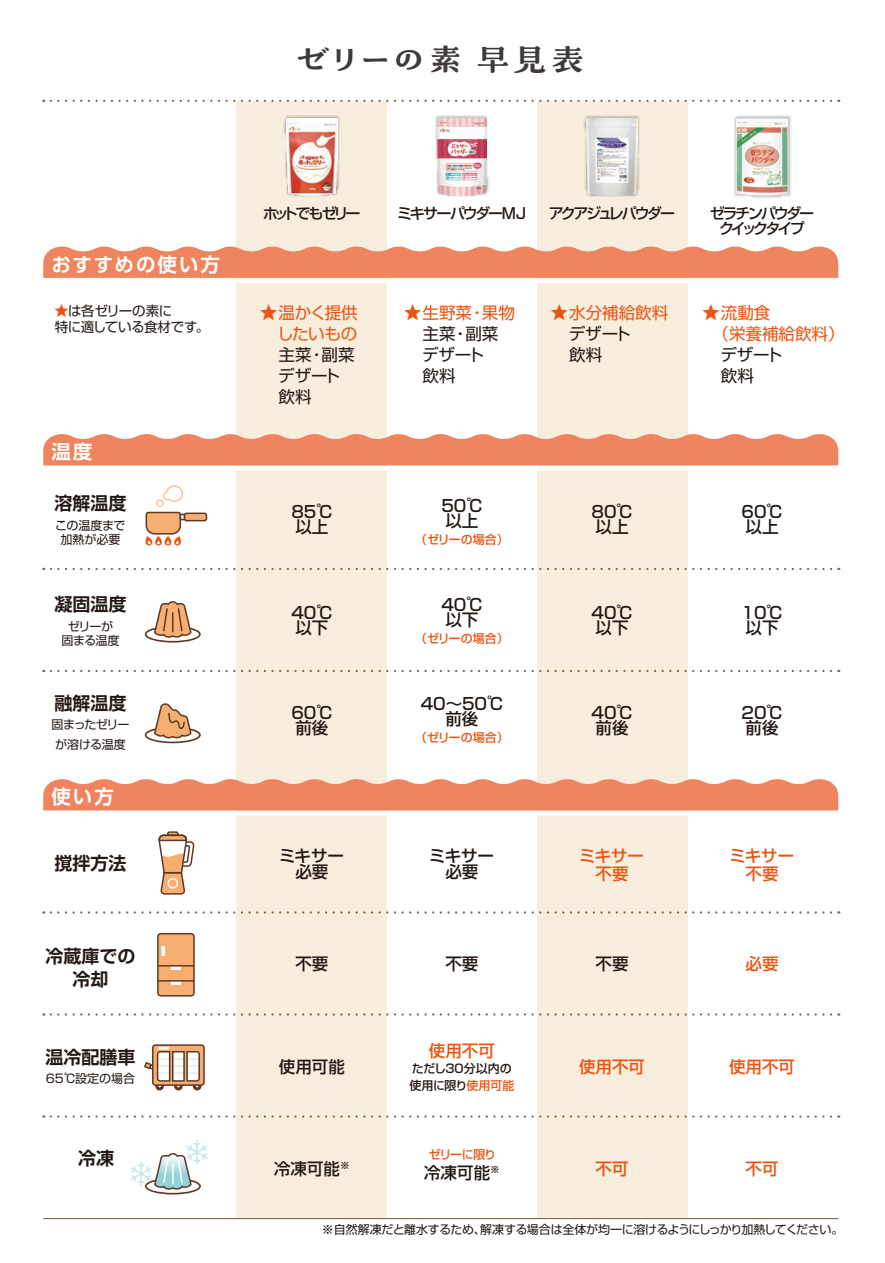
<style>
.page{position:relative;width:885px;height:1263px;background:#fff}
.page>*{position:absolute;margin:0;border:0;box-sizing:border-box;transform-origin:0 0}
.t1{font:37.5px "P Chisaki Min 2 B";letter-spacing:-.065em;color:#3e3a39}
.t2{font:700 19.5px "PUD Shin Go Pr 6 N De";letter-spacing:.1em;color:#fff}
.t3{font:700 18px/22.5px "P Shin Go Pr 6 N De";color:#221815;text-align:center}
.t4{font:500 16.5px/15px "P Shin Go Pr 6 N";color:#221815}
.t5{font:16.5px/21px "P Shin Go Pr 6 N";letter-spacing:-.005em;color:#221815}
.t6{font:500 16.5px/18px "P Shin Go Pr 6 N";color:#ea5514;text-align:center}
.t7{font:16.5px/21px "P Shin Go Pr 6 N";color:#ea5514}
.t8{font:16.5px/21px "P Shin Go Pr 6 N";letter-spacing:-.02em;color:#ea5514;text-align:right}
.t9{font:500 15px/15px "P Shin Go Pr 6 N";letter-spacing:-.155em;color:#221815;text-align:center}
.t10{font:500 15px "P Shin Go Pr 6 N";letter-spacing:-.105em;color:#221815}
.t11{font:500 15px "P Shin Go Pr 6 N";letter-spacing:-.195em;color:#221815}
.t12{font:13.5px/16.2px "P Shin Go Pr 6 N";letter-spacing:-.035em;color:#221815}
.t13{font:12px/14.4px "P Shin Go Pr 6 N";letter-spacing:-.03em;color:#221815;text-align:center}
.t14{font:500 12px "P Shin Go Pr 6 N";letter-spacing:-.035em;color:#ea5514}
.t15{font:500 12px/16.5px "P Shin Go Pr 6 N";color:#221815}
.t16{font:12px/14.4px "P Shin Go Pr 6 N";letter-spacing:-.01em;color:#221815;text-align:center}
.s1{color:#ea5514}
</style>
<div class="page">
<div style="left:237px;top:101px;width:150px;height:1117px;background:#f8eedd"></div>
<div style="left:537px;top:101px;width:150px;height:1117px;background:#f8eedd"></div>
<svg style="left:43px;top:779px;width:795px;height:31px;background:#f08e6b"></svg>
<svg style="left:43px;top:434px;width:795px;height:31px;background:#f08e6a"></svg>
<svg style="left:145px;top:511px;width:40px;height:35px"></svg>
<div style="left:184px;top:513px;width:22px;height:8px;background:#f6af70;border-radius:2px"></div>
<div style="left:184px;top:512px;width:23px;height:9px;border:2px solid #5d3825;border-radius:2px"></div>
<svg style="left:162px;top:485px;width:21px;height:17px"></svg>
<div style="left:156px;top:499px;width:8px;height:8px;border:2px solid #f8c59f;border-radius:50%"></div>
<svg style="left:146px;top:627px;width:54px;height:15px"></svg>
<div style="left:145px;top:626px;width:56px;height:16px;border:2px solid #5d3825;border-radius:50%"></div>
<svg style="left:153px;top:601px;width:39px;height:37px"></svg>
<svg style="left:146px;top:727px;width:54px;height:15px"></svg>
<div style="left:145px;top:727px;width:56px;height:16px;border:2px solid #5d3825;border-radius:50%"></div>
<svg style="left:153px;top:703px;width:39px;height:35px"></svg>
<svg style="left:158px;top:831px;width:37px;height:64px"></svg>
<div style="left:168px;top:879px;width:9px;height:9px;background:#f6af70;border-radius:50%"></div>
<div style="left:167px;top:878px;width:11px;height:10px;border:2px solid #fff;border-radius:50%"></div>
<div style="left:155px;top:1082px;width:9px;height:8px;border:3px solid #5d3825;border-radius:50%"></div>
<div style="left:193px;top:1082px;width:8px;height:8px;border:3px solid #5d3825;border-radius:50%"></div>
<div style="left:174px;top:1082px;width:9px;height:8px;border:3px solid #5d3825;border-radius:50%"></div>
<svg style="left:144px;top:1044px;width:61px;height:42px"></svg>
<div style="left:145px;top:1178px;width:56px;height:16px;border:2px solid #5d3825;border-radius:50%"></div>
<svg style="left:130px;top:1140px;width:78px;height:50px"></svg>
<hr style="left:43px;top:1218px;width:795px;height:1px;background:#7a6a56">
<div style="left:43px;top:811px;width:795px;height:5px;background:#fff"></div>
<img style="left:435px;top:116px;width:54px;height:81px">
<img style="left:437px;top:118px;width:49px;height:78px">
<img style="left:283px;top:116px;width:57px;height:81px">
<img style="left:287px;top:118px;width:50px;height:78px">
<svg style="left:51px;top:670px;width:788px;height:2px"></svg>
<svg style="left:51px;top:568px;width:788px;height:2px"></svg>
<svg style="left:51px;top:1115px;width:788px;height:3px"></svg>
<svg style="left:51px;top:1013px;width:788px;height:3px"></svg>
<svg style="left:51px;top:911px;width:788px;height:3px"></svg>
<div style="left:158px;top:934px;width:36px;height:62px;background:#f6af70;border-radius:3px"></div>
<div style="left:157px;top:933px;width:38px;height:63px;border:2px solid #5d3825;border-radius:3px"></div>
<svg style="left:171px;top:966px;width:10px;height:4px"></svg>
<svg style="left:171px;top:981px;width:10px;height:4px"></svg>
<hr style="left:158px;top:965px;width:36px;height:1px;background:#5d3825">
<hr style="left:158px;top:980px;width:36px;height:1px;background:#5d3825">
<svg style="left:161px;top:946px;width:4px;height:10px"></svg>
<div style="left:43px;top:466px;width:795px;height:5px;background:#fff"></div>
<img style="left:583px;top:116px;width:57px;height:81px">
<img style="left:587px;top:118px;width:50px;height:78px">
<img style="left:734px;top:116px;width:57px;height:82px">
<img style="left:735px;top:118px;width:53px;height:78px">
<svg style="left:43px;top:247px;width:795px;height:31px;background:#ef8c68"></svg>
<hr style="left:43px;top:279px;width:795px;height:4px;background:#fff">
<svg style="left:51px;top:100px;width:788px;height:2px"></svg>
<h1 class="t1" style="left:294px;top:40px;width:293px">ゼリーの素 早見表</h1>
<p class="t2" style="left:51px;top:254px;width:170px">おすすめの使い方</p>
<p class="t12" style="left:55px;top:302px;width:156px"><span class="s1">★</span>は各ゼリーの素に<br>特に適している食材です。</p>
<p class="t2" style="left:51px;top:441px;width:42px">温度</p>
<p class="t3" style="left:55px;top:492px;width:73px">溶解温度</p>
<p class="t16" style="left:55px;top:517px;width:72px">この温度まで加熱が必要</p>
<p class="t3" style="left:55px;top:592px;width:73px">凝固温度</p>
<p class="t13" style="left:62px;top:618px;width:60px">ゼリーが固まる温度</p>
<p class="t3" style="left:55px;top:691px;width:73px">融解温度</p>
<p class="t13" style="left:52px;top:714px;width:79px;line-height:19.5px">固まったゼリーが溶ける温度</p>
<p class="t2" style="left:51px;top:786px;width:64px">使い方</p>
<p class="t11" style="left:263px;top:201px;width:99px">ホットでもゼリー</p>
<p class="t10" style="left:397px;top:201px;width:130px">ミキサーパウダーMJ</p>
<p class="t8" style="left:260px;top:301px;width:99px">★温かく提供したいもの</p>
<p class="t5" style="left:278px;top:343px;width:78px">主菜・副菜デザート飲料</p>
<p class="t4" style="left:291px;top:503px;width:43px">85℃以上</p>
<p class="t4" style="left:291px;top:604px;width:43px">40℃以下</p>
<p class="t4" style="left:291px;top:704px;width:43px">60℃前後</p>
<p class="t7" style="left:404px;top:301px;width:112px">★生野菜・果物</p>
<p class="t5" style="left:422px;top:322px;width:78px">主菜・副菜デザート飲料</p>
<p class="t4" style="left:441px;top:497px;width:43px">50℃以上</p>
<p class="t14" style="left:415px;top:529px;width:95px">（ゼリーの場合）</p>
<p class="t4" style="left:441px;top:596px;width:43px">40℃以下</p>
<p class="t14" style="left:415px;top:628px;width:95px">（ゼリーの場合）</p>
<p class="t4" style="left:421px;top:695px;width:85px;text-align:center">40～50℃前後</p>
<p class="t14" style="left:415px;top:727px;width:95px">（ゼリーの場合）</p>
<p class="t3" style="left:55px;top:851px;width:74px">撹拌方法</p>
<p class="t4" style="left:279px;top:846px;width:66px;line-height:16.5px;text-align:center">ミキサー必要</p>
<p class="t4" style="left:429px;top:846px;width:66px;line-height:16.5px;text-align:center">ミキサー必要</p>
<p class="t9" style="left:548px;top:205px;width:128px">アクアジュレパウダー</p>
<p class="t7" style="left:551px;top:301px;width:118px">★水分補給飲料</p>
<p class="t5" style="left:568px;top:322px;width:64px">デザート飲料</p>
<p class="t4" style="left:591px;top:503px;width:43px">80℃以上</p>
<p class="t4" style="left:591px;top:604px;width:43px">40℃以下</p>
<p class="t4" style="left:591px;top:705px;width:43px">40℃前後</p>
<p class="t6" style="left:579px;top:846px;width:66px">ミキサー不要</p>
<p class="t3" style="left:46px;top:944px;width:92px">冷蔵庫での冷却</p>
<p class="t4" style="left:295px;top:955px;width:34px">不要</p>
<p class="t4" style="left:445px;top:955px;width:34px">不要</p>
<p class="t3" style="left:46px;top:1045px;width:92px">温冷配膳車</p>
<p class="t13" style="left:46px;top:1071px;width:91px">65℃設定の場合</p>
<p class="t3" style="left:78px;top:1146px;width:37px">冷凍</p>
<p class="t4" style="left:279px;top:1058px;width:67px">使用可能</p>
<p class="t4" style="left:274px;top:1160px;width:77px">冷凍可能<sup>※</sup></p>
<p class="t6" style="left:429px;top:1041px;width:67px">使用不可</p>
<p class="t15" style="left:409px;top:1060px;width:106px">ただし30分以内の使用に限り<span class="s1">使用可能</span></p>
<p class="t14" style="left:428px;top:1145px;width:69px">ゼリーに限り</p>
<p class="t4" style="left:424px;top:1164px;width:77px">冷凍可能<sup>※</sup></p>
<p class="t4" style="left:595px;top:955px;width:34px">不要</p>
<p class="t6" style="left:579px;top:1056px;width:67px">使用不可</p>
<p class="t6" style="left:595px;top:1158px;width:34px">不可</p>
<p class="t9" style="left:709px;top:205px;width:106px">ゼラチンパウダークイックタイプ</p>
<p class="t7" style="left:712px;top:301px;width:133px;text-indent:-10px">★流動食<br>（栄養補給飲料）</p>
<p class="t5" style="left:720px;top:343px;width:64px">デザート飲料</p>
<p class="t4" style="left:741px;top:504px;width:43px">60℃以上</p>
<p class="t4" style="left:741px;top:604px;width:43px">10℃以下</p>
<p class="t4" style="left:741px;top:705px;width:43px">20℃前後</p>
<p class="t6" style="left:729px;top:846px;width:66px">ミキサー不要</p>
<p class="t6" style="left:745px;top:954px;width:35px">必要</p>
<p class="t6" style="left:729px;top:1056px;width:67px">使用不可</p>
<p class="t6" style="left:745px;top:1158px;width:35px">不可</p>
<p class="t13" style="left:322px;top:1221px;width:523px">※自然解凍だと離水するため、解凍する場合は全体が均一に溶けるようにしっかり加熱してください。</p>
</div>
